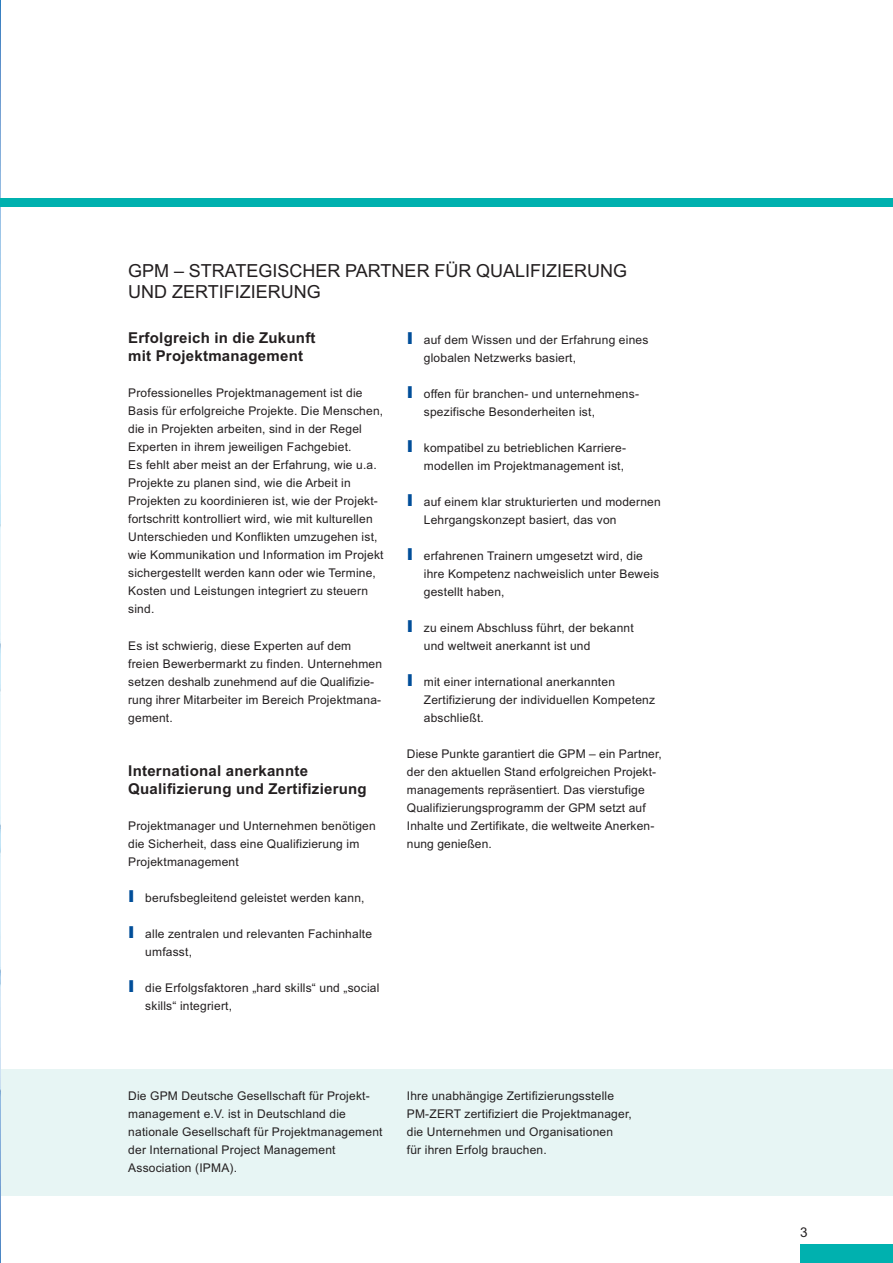
<style>
.page{position:relative;width:893px;height:1263px;background:#fff}
.page>*{position:absolute;margin:0;border:0;box-sizing:border-box;transform-origin:0 0}
.t1{font:18px/21px "Arial";color:#231f20}
.t2{font:700 15px/18px "Arial";letter-spacing:.015em;color:#231f20}
.t3{font:13.5px "Arial";color:#231f20}
.t4{font:12px/18px "Arial";letter-spacing:.015em;color:#231f20}
.s1{font-weight:900;font-size:16.5px;color:#014e99}
</style>
<div class="page">
<div style="left:1px;top:1069px;width:892px;height:126px;background:#e7f5f4"></div>
<div style="left:1px;top:198px;width:892px;height:9px;background:#00b1af"></div>
<div style="left:800px;top:1244px;width:93px;height:19px;background:#00b1af"></div>
<img style="left:0;top:0;width:1px;height:1263px">
<h1 class="t1" style="left:128px;top:262px;width:500px">GPM – STRATEGISCHER PARTNER FÜR QUALIFIZIERUNG<br>UND ZERTIFIZIERUNG</h1>
<p class="t2" style="left:128px;top:331px;width:189px">Erfolgreich in die Zukunft mit Projektmanagement</p>
<p class="t4" style="left:128px;top:385px;width:257px">Professionelles Projektmanagement ist die Basis für erfolgreiche Projekte. Die Menschen, die in Projekten arbeiten, sind in der Regel Experten in ihrem jeweiligen Fachgebiet.<br>Es fehlt aber meist an der Erfahrung, wie u.a.<br>Projekte zu planen sind, wie die Arbeit in Projekten zu koordinieren ist, wie der Projekt&shy;fortschritt kontrolliert wird, wie mit kulturellen Unterschieden und Konflikten umzugehen ist, wie Kommunikation und Information im Projekt sichergestellt werden kann oder wie Termine, Kosten und Leistungen integriert zu steuern sind.</p>
<p class="t4" style="left:128px;top:637px;width:255px">Es ist schwierig, diese Experten auf dem freien Bewerbermarkt zu finden. Unternehmen setzen deshalb zunehmend auf die Qualifizie&shy;rung ihrer Mitarbeiter im Bereich Projektmana&shy;gement.</p>
<p class="t4" style="left:424px;top:332px;width:226px;text-indent:-17px"><span class="s1">I</span> auf dem Wissen und der Erfahrung eines globalen Netzwerks basiert,</p>
<p class="t4" style="left:424px;top:386px;width:217px;text-indent:-17px"><span class="s1">I</span> offen für branchen- und unternehmens&shy;spezifische Besonderheiten ist,</p>
<p class="t4" style="left:407px;top:440px;width:221px;text-align:right"><span class="s1">I</span> kompatibel zu betrieblichen Karriere&shy;modellen im Projektmanagement ist,</p>
<p class="t4" style="left:424px;top:494px;width:238px;text-indent:-17px"><span class="s1">I</span> auf einem klar strukturierten und modernen<br>Lehrgangskonzept basiert, das von</p>
<p class="t4" style="left:424px;top:548px;width:237px;text-indent:-17px"><span class="s1">I</span> erfahrenen Trainern umgesetzt wird, die ihre Kompetenz nachweislich unter Beweis gestellt haben,</p>
<p class="t4" style="left:424px;top:620px;width:211px;text-indent:-17px"><span class="s1">I</span> zu einem Abschluss führt, der bekannt und weltweit anerkannt ist und</p>
<p class="t4" style="left:424px;top:674px;width:233px;text-indent:-17px"><span class="s1">I</span> mit einer international anerkannten<br>Zertifizierung der individuellen Kompetenz abschließt.</p>
<p class="t4" style="left:407px;top:746px;width:256px">Diese Punkte garantiert die GPM – ein Partner, der den aktuellen Stand erfolgreichen Projekt&shy;managements repräsentiert. Das vierstufige Qualifizierungsprogramm der GPM setzt auf Inhalte und Zertifikate, die weltweite Anerken&shy;nung genießen.</p>
<p class="t2" style="left:128px;top:763px;width:240px">International anerkannte<br>Qualifizierung und Zertifizierung</p>
<p class="t4" style="left:128px;top:817px;width:249px">Projektmanager und Unternehmen benötigen die Sicherheit, dass eine Qualifizierung im<br>Projektmanagement</p>
<p class="t4" style="left:128px;top:889px;width:238px"><span class="s1">I</span> berufsbegleitend geleistet werden kann,</p>
<p class="t4" style="left:145px;top:925px;width:228px;text-indent:-17px"><span class="s1">I</span> alle zentralen und relevanten Fachinhalte umfasst,</p>
<p class="t4" style="left:145px;top:979px;width:236px;text-indent:-17px"><span class="s1">I</span> die Erfolgsfaktoren „hard skills“ und „social skills“ integriert,</p>
<p class="t4" style="left:128px;top:1087px;width:256px">Die GPM Deutsche Gesellschaft für Projekt&shy;management e.V. ist in Deutschland die nationale Gesellschaft für Projektmanagement der International Project Management Association (IPMA).</p>
<p class="t4" style="left:407px;top:1088px;width:226px">Ihre unabhängige Zertifizierungsstelle PM-ZERT zertifiziert die Projektmanager, die Unternehmen und Organisationen<br>für ihren Erfolg brauchen.</p>
<p class="t3" style="left:800px;top:1228px;width:9px">3</p>
</div>
